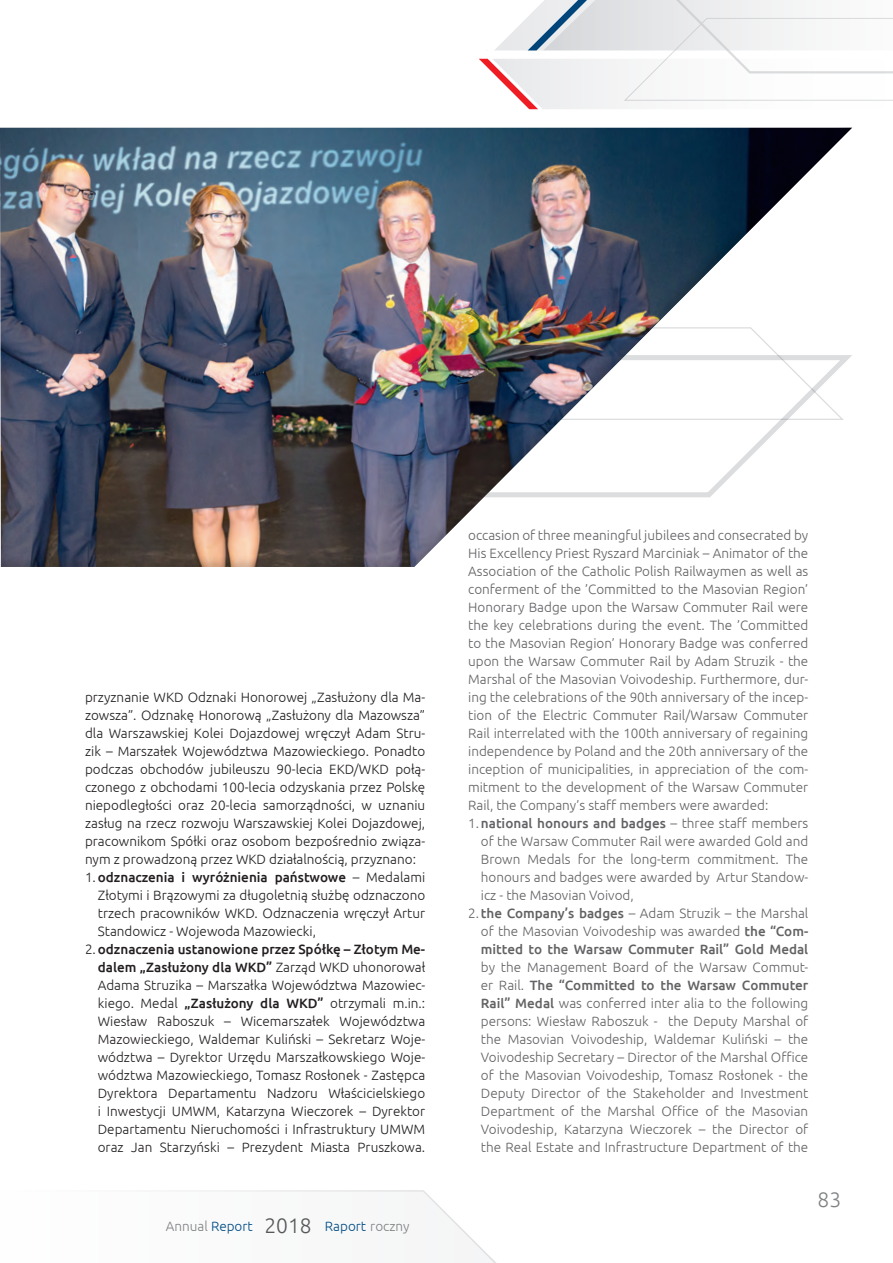
<style>
.page{position:relative;width:893px;height:1263px;background:#fff}
.page>*{position:absolute;margin:0;border:0;box-sizing:border-box;transform-origin:0 0}
.t1{font:300 21px "Ubuntu";color:#808285}
.t2{font:300 13.5px/18px "Ubuntu";color:#636366;text-align:justify}
.t3{font:300 13.5px "Ubuntu";color:#231f20}
.t4{font:500 13.5px/18px "Ubuntu";color:#636366;text-align:justify}
.t5{font:500 13.5px "Ubuntu";color:#231f20}
.t6{font:300 13.5px "Ubuntu";color:#808285}
.s1{font-weight:300}
.s2{font-weight:500}
.s3{color:#004b84}
.s4{font-size:21px;color:#57585a}
</style>
<div class="page">
<svg style="left:179px;top:1190px;width:317px;height:73px"></svg>
<svg style="left:479px;top:0;width:414px;height:109px"></svg>
<div style="left:0;top:126px;width:852px;height:441px;background:#231f20;opacity:.2"></div>
<p class="t3" style="left:85px;top:689px;width:342px">przyznanie WKD Odznaki Honorowej „Zasłużony dla Ma-</p>
<p class="t3" style="left:85px;top:707px;width:342px">zowsza”. Odznakę Honorową „Zasłużony dla Mazowsza”</p>
<p class="t3" style="left:85px;top:725px;width:342px">dla Warszawskiej Kolei Dojazdowej wręczył Adam Stru-</p>
<p class="t3" style="left:85px;top:743px;width:342px">zik – Marszałek Województwa Mazowieckiego. Ponadto</p>
<p class="t3" style="left:85px;top:761px;width:342px">podczas obchodów jubileuszu 90-lecia EKD/WKD połą-</p>
<p class="t3" style="left:85px;top:779px;width:342px">czonego z obchodami 100-lecia odzyskania przez Polskę</p>
<p class="t3" style="left:85px;top:797px;width:342px">niepodległości oraz 20-lecia samorządności, w uznaniu</p>
<p class="t3" style="left:85px;top:815px;width:342px">zasług na rzecz rozwoju Warszawskiej Kolei Dojazdowej,</p>
<p class="t3" style="left:85px;top:833px;width:342px">pracownikom Spółki oraz osobom bezpośrednio związa-</p>
<p class="t3" style="left:85px;top:851px;width:332px">nym z prowadzoną przez WKD działalnością, przyznano:</p>
<p class="t5" style="left:85px;top:869px;width:342px"><span class="s1">1.</span>odznaczenia i wyróżnienia państwowe <span class="s1">– Medalami</span></p>
<p class="t3" style="left:98px;top:887px;width:329px">Złotymi i Brązowymi za długoletnią służbę odznaczono</p>
<p class="t3" style="left:98px;top:905px;width:329px">trzech pracowników WKD. Odznaczenia wręczył Artur</p>
<p class="t3" style="left:98px;top:923px;width:220px">Standowicz - Wojewoda Mazowiecki,</p>
<p class="t5" style="left:85px;top:941px;width:342px"><span class="s1">2.</span>odznaczenia ustanowione przez Spółkę – Złotym Me-</p>
<p class="t5" style="left:98px;top:959px;width:329px">dalem „Zasłużony dla WKD” <span class="s1">Zarząd WKD uhonorował</span></p>
<p class="t3" style="left:98px;top:977px;width:329px">Adama Struzika – Marszałka Województwa Mazowiec-</p>
<p class="t3" style="left:98px;top:995px;width:329px">kiego. Medal <span class="s2">„Zasłużony dla WKD”</span> otrzymali m.in.:</p>
<p class="t3" style="left:98px;top:1013px;width:329px">Wiesław Raboszuk – Wicemarszałek Województwa</p>
<p class="t3" style="left:98px;top:1031px;width:329px">Mazowieckiego, Waldemar Kuliński – Sekretarz Woje-</p>
<p class="t3" style="left:98px;top:1049px;width:329px">wództwa – Dyrektor Urzędu Marszałkowskiego Woje-</p>
<p class="t3" style="left:98px;top:1067px;width:329px">wództwa Mazowieckiego, Tomasz Rosłonek - Zastępca</p>
<p class="t3" style="left:98px;top:1085px;width:329px">Dyrektora Departamentu Nadzoru Właścicielskiego</p>
<p class="t3" style="left:98px;top:1103px;width:329px">i Inwestycji UMWM, Katarzyna Wieczorek – Dyrektor</p>
<p class="t3" style="left:98px;top:1121px;width:329px">Departamentu Nieruchomości i Infrastruktury UMWM</p>
<p class="t3" style="left:98px;top:1139px;width:329px">oraz Jan Starzyński – Prezydent Miasta Pruszkowa.</p>
<p class="t6" style="left:166px;top:1218px;width:245px">Annual <span class="s3">Report</span> <span class="s4">2018</span> <span class="s3">Raport</span> roczny</p>
<p class="t2" style="left:468px;top:526px;width:342px">occasion of three meaningful jubilees and consecrated by</p>
<p class="t2" style="left:468px;top:544px;width:342px">His Excellency Priest Ryszard Marciniak – Animator of the</p>
<p class="t2" style="left:468px;top:562px;width:342px">Association of the Catholic Polish Railwaymen as well as</p>
<p class="t2" style="left:468px;top:580px;width:342px">conferment of the ’Committed to the Masovian Region’</p>
<p class="t2" style="left:468px;top:598px;width:342px">Honorary Badge upon the Warsaw Commuter Rail were</p>
<p class="t2" style="left:468px;top:616px;width:342px">the key celebrations during the event. The ’Committed</p>
<p class="t2" style="left:468px;top:634px;width:342px">to the Masovian Region’ Honorary Badge was conferred</p>
<p class="t2" style="left:468px;top:652px;width:342px">upon the Warsaw Commuter Rail by Adam Struzik - the</p>
<p class="t2" style="left:468px;top:670px;width:342px">Marshal of the Masovian Voivodeship. Furthermore, dur-</p>
<p class="t2" style="left:468px;top:688px;width:342px">ing the celebrations of the 90th anniversary of the incep-</p>
<p class="t2" style="left:468px;top:706px;width:342px">tion of the Electric Commuter Rail/Warsaw Commuter</p>
<p class="t2" style="left:468px;top:724px;width:342px">Rail interrelated with the 100th anniversary of regaining</p>
<p class="t2" style="left:468px;top:742px;width:342px">independence by Poland and the 20th anniversary of the</p>
<p class="t2" style="left:468px;top:760px;width:342px">inception of municipalities, in appreciation of the com-</p>
<p class="t2" style="left:468px;top:778px;width:342px">mitment to the development of the Warsaw Commuter</p>
<p class="t2" style="left:468px;top:796px;width:302px">Rail, the Company’s staff members were awarded:</p>
<p class="t4" style="left:468px;top:814px;width:342px"><span class="s1">1.</span>national honours and badges <span class="s1">– three staff members</span></p>
<p class="t2" style="left:481px;top:832px;width:329px">of the Warsaw Commuter Rail were awarded Gold and</p>
<p class="t2" style="left:481px;top:850px;width:329px">Brown Medals for the long-term commitment. The</p>
<p class="t2" style="left:481px;top:868px;width:329px">honours and badges were awarded by Artur Standow-</p>
<p class="t2" style="left:481px;top:886px;width:154px">icz - the Masovian Voivod,</p>
<p class="t4" style="left:481px;top:904px;width:329px;text-indent:-13px"><span class="s1">2.</span> the Company’s badges <span class="s1">– Adam Struzik – the Marshal of the Masovian Voivodeship was awarded</span> the “Com&shy;mitted to the Warsaw Commuter Rail” Gold Medal</p>
<p class="t2" style="left:481px;top:958px;width:329px">by the Management Board of the Warsaw Commut&shy;er Rail. <span class="s2">The “Committed to the Warsaw Commuter Rail” Medal</span> was conferred inter alia to the following persons: Wiesław Raboszuk - the Deputy Marshal of the Masovian Voivodeship, Waldemar Kuliński – the Voivodeship Secretary – Director of the Marshal Office of the Masovian Voivodeship, Tomasz Rosłonek - the Deputy Director of the Stakeholder and Investment Department of the Marshal Office of the Masovian Voivodeship, Katarzyna Wieczorek – the Director of the Real Estate and Infrastructure Department of the</p>
<h1 class="t1" style="left:817px;top:1187px;width:25px">83</h1>
</div>
